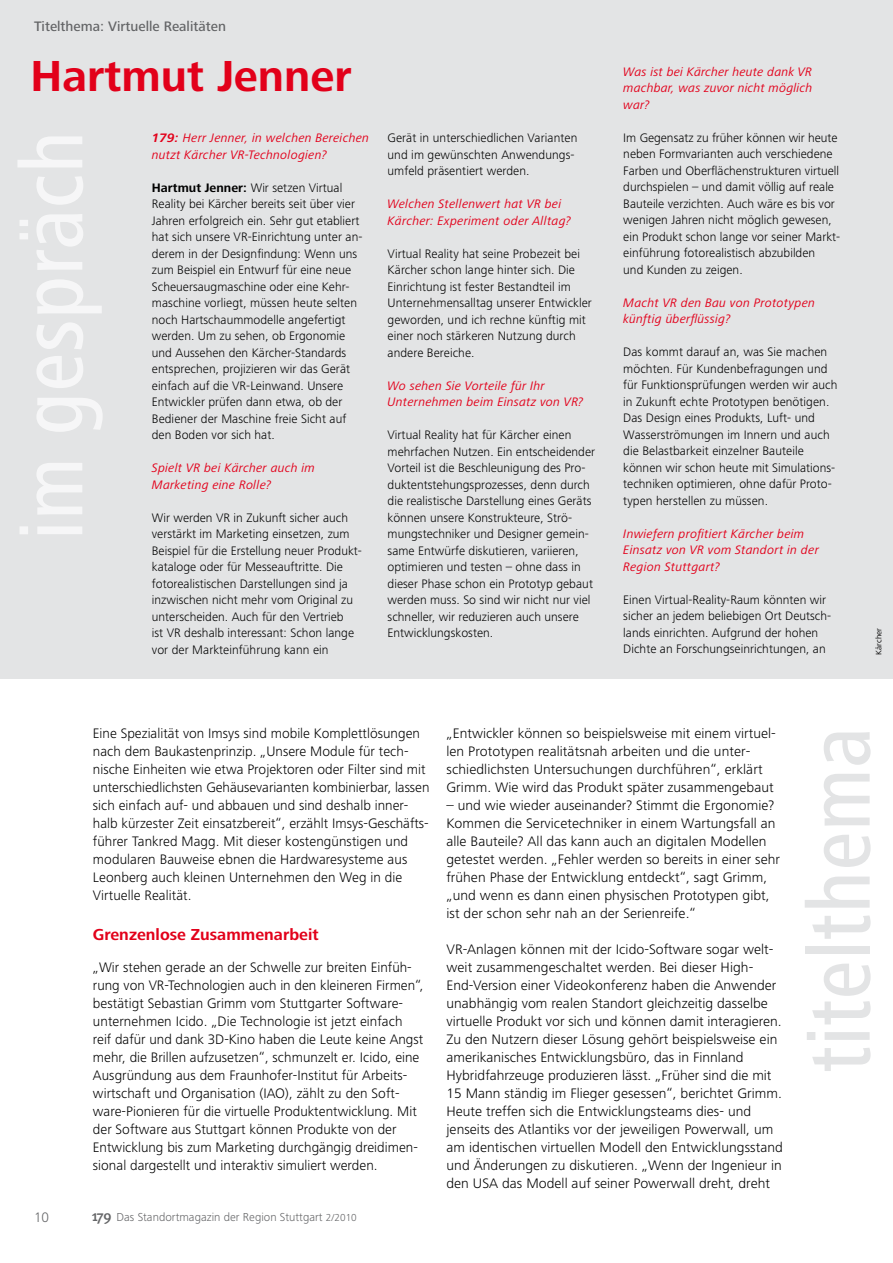
<style>
.page{position:relative;width:893px;height:1263px;background:#fff}
.page>*{position:absolute;margin:0;border:0;box-sizing:border-box;transform-origin:0 0}
.t1{font:500 condensed 90px "Frutiger Next LT";color:#e3e4e5}
.t2{font:700 45px "Frutiger Next LT";color:#e2001a}
.t3{font:700 16.5px "Frutiger Next LT";color:#e2001a}
.t4{font:300 14.25px/18px "Frutiger Next LT";color:#000}
.t5{font:500 14.25px "Frutiger Next LT";color:#646567}
.t6{font:300 14.25px "Frutiger Next LT";color:#646567}
.t7{font:300 12.75px/16.5px "Frutiger Next LT";color:#000}
.t8{font:italic 12.75px/16.5px "Frutiger Next LT";letter-spacing:.015em;color:#e2001a}
.t9{font:300 12px "Frutiger Next LT";color:#646567}
.t10{font:8.25px "Frutiger Next LT";color:#000}
.s1{font-weight:700}
.s2{font-family:"Meta Plus";font-weight:500;font-size:15px}
.s3{font-size:10.5px}
</style>
<div class="page">
<div style="left:0;top:0;width:893px;height:678px;background:#e3e4e5"></div>
<p class="t5" style="left:34px;top:18px;width:193px">Titelthema: Virtuelle Realitäten</p>
<h2 class="t2" style="left:31px;top:51px;width:323px">Hartmut Jenner</h2>
<p class="t8" style="left:152px;top:130px;width:219px"><span class="s1">179:</span> Herr Jenner, in welchen Bereichen nutzt Kärcher VR-Technologien?</p>
<p class="t7" style="left:152px;top:179px;width:212px"><span class="s1">Hartmut Jenner:</span> Wir setzen Virtual Reality bei Kärcher bereits seit über vier Jahren erfolgreich ein. Sehr gut etabliert hat sich unsere VR-Einrichtung unter an&shy;derem in der Designfindung: Wenn uns zum Beispiel ein Entwurf für eine neue Scheuersaugmaschine oder eine Kehr&shy;maschine vorliegt, müssen heute selten noch Hartschaummodelle angefertigt werden. Um zu sehen, ob Ergonomie und Aussehen den Kärcher-Standards entsprechen, projizieren wir das Gerät einfach auf die VR-Leinwand. Unsere Entwickler prüfen dann etwa, ob der Bediener der Maschine freie Sicht auf den Boden vor sich hat.</p>
<p class="t8" style="left:152px;top:460px;width:164px">Spielt VR bei Kärcher auch im<br>Marketing eine Rolle?</p>
<p class="t7" style="left:152px;top:509px;width:212px">Wir werden VR in Zukunft sicher auch verstärkt im Marketing einsetzen, zum Beispiel für die Erstellung neuer Produkt&shy;kataloge oder für Messeauftritte. Die fotorealistischen Darstellungen sind ja inzwischen nicht mehr vom Original zu unterscheiden. Auch für den Vertrieb<br>ist VR deshalb interessant: Schon lange vor der Markteinführung kann ein</p>
<p class="t7" style="left:388px;top:130px;width:191px">Gerät in unterschiedlichen Varianten und im gewünschten Anwendungs&shy;umfeld präsentiert werden.</p>
<p class="t8" style="left:388px;top:196px;width:185px">Welchen Stellenwert hat VR bei<br>Kärcher: Experiment oder Alltag?</p>
<p class="t7" style="left:388px;top:245px;width:206px">Virtual Reality hat seine Probezeit bei Kärcher schon lange hinter sich. Die Einrichtung ist fester Bestandteil im Unternehmensalltag unserer Entwickler geworden, und ich rechne künftig mit einer noch stärkeren Nutzung durch andere Bereiche.</p>
<p class="t8" style="left:388px;top:377px;width:197px">Wo sehen Sie Vorteile für Ihr<br>Unternehmen beim Einsatz von VR?</p>
<p class="t7" style="left:388px;top:427px;width:209px">Virtual Reality hat für Kärcher einen mehrfachen Nutzen. Ein entscheidender Vorteil ist die Beschleunigung des Pro&shy;duktentstehungsprozesses, denn durch die realistische Darstellung eines Geräts können unsere Konstrukteure, Strö&shy;mungstechniker und Designer gemein&shy;same Entwürfe diskutieren, variieren, optimieren und testen – ohne dass in dieser Phase schon ein Prototyp gebaut werden muss. So sind wir nicht nur viel schneller, wir reduzieren auch unsere Entwicklungskosten.</p>
<p class="t8" style="left:623px;top:63px;width:191px;text-align:justify">Was ist bei Kärcher heute dank VR machbar, was zuvor nicht möglich war?</p>
<p class="t7" style="left:623px;top:129px;width:218px">Im Gegensatz zu früher können wir heute neben Formvarianten auch verschiedene Farben und Oberflächenstrukturen virtuell durchspielen – und damit völlig auf reale Bauteile verzichten. Auch wäre es bis vor wenigen Jahren nicht möglich gewesen, ein Produkt schon lange vor seiner Markt&shy;einführung fotorealistisch abzubilden<br>und Kunden zu zeigen.</p>
<p class="t8" style="left:623px;top:294px;width:193px">Macht VR den Bau von Prototypen künftig überflüssig?</p>
<p class="t7" style="left:623px;top:344px;width:216px">Das kommt darauf an, was Sie machen möchten. Für Kundenbefragungen und für Funktionsprüfungen werden wir auch in Zukunft echte Prototypen benötigen.<br>Das Design eines Produkts, Luft- und Wasserströmungen im Innern und auch die Belastbarkeit einzelner Bauteile können wir schon heute mit Simulations&shy;techniken optimieren, ohne dafür Proto&shy;typen herstellen zu müssen.</p>
<p class="t8" style="left:623px;top:525px;width:197px">Inwiefern profitiert Kärcher beim<br>Einsatz von VR vom Standort in der<br>Region Stuttgart?</p>
<p class="t7" style="left:623px;top:591px;width:210px">Einen Virtual-Reality-Raum könnten wir sicher an jedem beliebigen Ort Deutsch&shy;lands einrichten. Aufgrund der hohen Dichte an Forschungseinrichtungen, an</p>
<p class="t10" style="left:874px;top:654px;width:28px;rotate:-90deg">Kärcher</p>
<p class="t4" style="left:93px;top:724px;width:338px">Eine Spezialität von Imsys sind mobile Komplettlösungen nach dem Baukastenprinzip. „Unsere Module für tech&shy;nische Einheiten wie etwa Projektoren oder Filter sind mit unterschiedlichsten Gehäusevarianten kombinierbar, lassen sich einfach auf- und abbauen und sind deshalb inner&shy;halb kürzester Zeit einsatzbereit“, erzählt Imsys-Geschäfts&shy;führer Tankred Magg. Mit dieser kostengünstigen und modularen Bauweise ebnen die Hardwaresysteme aus Leonberg auch kleinen Unternehmen den Weg in die Virtuelle Realität.</p>
<p class="t3" style="left:93px;top:925px;width:227px">Grenzenlose Zusammenarbeit</p>
<p class="t4" style="left:93px;top:958px;width:332px">„Wir stehen gerade an der Schwelle zur breiten Einfüh&shy;rung von VR-Technologien auch in den kleineren Firmen“, bestätigt Sebastian Grimm vom Stuttgarter Software&shy;unternehmen Icido. „Die Technologie ist jetzt einfach reif dafür und dank 3D-Kino haben die Leute keine Angst mehr, die Brillen aufzusetzen“, schmunzelt er. Icido, eine Ausgründung aus dem Fraunhofer-Institut für Arbeits&shy;wirtschaft und Organisation (IAO), zählt zu den Soft&shy;ware-Pionieren für die virtuelle Produktentwicklung. Mit der Software aus Stuttgart können Produkte von der Entwicklung bis zum Marketing durchgängig dreidimen&shy;sional dargestellt und interaktiv simuliert werden.</p>
<p class="t6" style="left:34px;top:1210px;width:17px">10</p>
<p class="t9" style="left:92px;top:1210px;width:267px"><span class="s2">179</span> Das Standortmagazin der Region Stuttgart <span class="s3">2/2010</span></p>
<p class="t4" style="left:446px;top:724px;width:331px">„Entwickler können so beispielsweise mit einem virtuel&shy;len Prototypen realitätsnah arbeiten und die unter&shy;schiedlichsten Untersuchungen durchführen“, erklärt Grimm. Wie wird das Produkt später zusammengebaut</p>
<p class="t4" style="left:446px;top:796px;width:335px">– und wie wieder auseinander? Stimmt die Ergonomie?<br>Kommen die Servicetechniker in einem Wartungsfall an alle Bauteile? All das kann auch an digitalen Modellen getestet werden. „Fehler werden so bereits in einer sehr frühen Phase der Entwicklung entdeckt“, sagt Grimm, „und wenn es dann einen physischen Prototypen gibt, ist der schon sehr nah an der Serienreife.“</p>
<p class="t4" style="left:446px;top:940px;width:338px">VR-Anlagen können mit der Icido-Software sogar welt&shy;weit zusammengeschaltet werden. Bei dieser High-End-Version einer Videokonferenz haben die Anwender unabhängig vom realen Standort gleichzeitig dasselbe virtuelle Produkt vor sich und können damit interagieren.<br>Zu den Nutzern dieser Lösung gehört beispielsweise ein amerikanisches Entwicklungsbüro, das in Finnland Hybridfahrzeuge produzieren lässt. „Früher sind die mit 15 Mann ständig im Flieger gesessen“, berichtet Grimm.<br>Heute treffen sich die Entwicklungsteams dies- und jenseits des Atlantiks vor der jeweiligen Powerwall, um am identischen virtuellen Modell den Entwicklungsstand und Änderungen zu diskutieren. „Wenn der Ingenieur in den USA das Modell auf seiner Powerwall dreht, dreht</p>
<h1 class="t1" style="left:790px;top:1072px;width:348px;rotate:-90deg">titelthema</h1>
</div>
